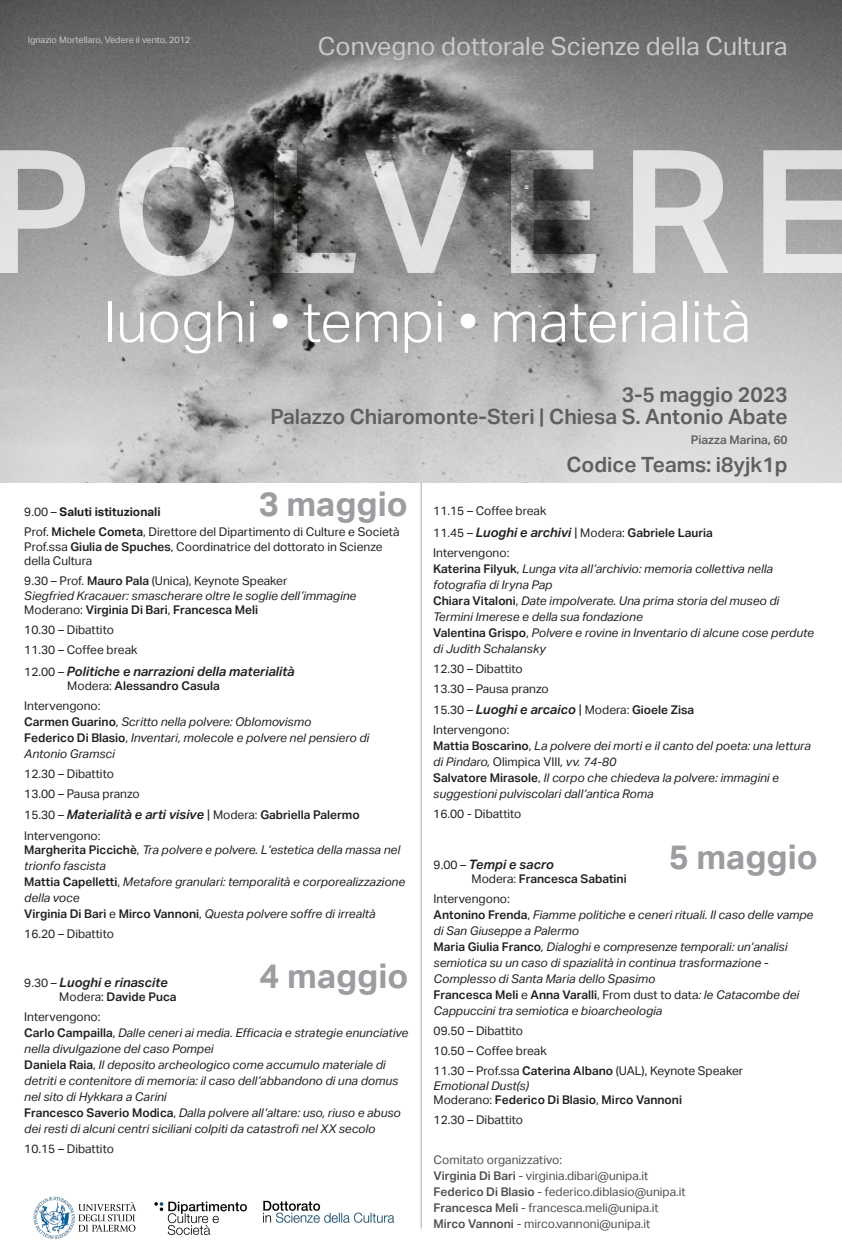
<style>
.page{position:relative;width:842px;height:1248px;background:#fff}
.page>*{position:absolute;margin:0;border:0;box-sizing:border-box;transform-origin:0 0}
.t1{font:300 57px "Aktiv Grotesk";color:#fff}
.t2{font:700 34px "Aktiv Grotesk";color:#9b9da0}
.t3{font:25px "Aktiv Grotesk";color:#c9cacc}
.t4{font:600 21px "Aktiv Grotesk";color:#5f5f62}
.t5{font:italic 600 13px "Aktiv Grotesk";color:#231f20}
.t6{font:italic 12px/16px "Aktiv Grotesk";color:#231f20}
.t7{font:12px/14.4px "Aktiv Grotesk";color:#231f20}
.t8{font:12px/16px "Aktiv Grotesk";color:#4e4f50}
.t9{font:600 12px "Aktiv Grotesk";color:#231f20}
.t10{font:700 12px "Aktiv Grotesk";color:#231f20}
.t11{font:600 12px "Aktiv Grotesk";color:#5f5f62}
.t12{font:9px "Aktiv Grotesk";color:#c9cacc}
.s1{font-weight:400}
.s2{font-weight:600}
.s3{font-style:normal}
.s4{font-weight:600;font-style:normal}
.s5{font-weight:400;font-style:normal;font-size:12px}
.s6{font-weight:400;font-style:normal}
.s7{font-style:normal;font-size:12px}
.s8{font-style:italic}
</style>
<div class="page">
<hr style="left:421px;top:460px;width:1px;height:768px;background:#4e4f50">
<img style="left:0;top:0;width:842px;height:483px">
<img style="left:154px;top:1201px;width:93px;height:34px">
<img style="left:33px;top:1196px;width:104px;height:43px">
<img style="left:263px;top:1200px;width:132px;height:23px">
<img style="left:0;top:143px;width:842px;height:152px">
<p class="t12" style="left:28px;top:35px;width:164px">Ignazio Mortellaro, Vedere il vento, 2012</p>
<p class="t3" style="left:318px;top:31px;width:471px">Convegno dottorale Scienze della Cultura</p>
<p class="t1" style="left:105px;top:289px;width:648px">luoghi • tempi • materialità</p>
<p class="t4" style="left:622px;top:382px;width:167px">3-5 maggio 2023</p>
<p class="t4" style="left:270px;top:404px;width:519px">Palazzo Chiaromonte-Steri | Chiesa S. Antonio Abate</p>
<p class="t11" style="left:691px;top:432px;width:98px">Piazza Marina, 60</p>
<p class="t2" style="left:259px;top:484px;width:150px">3 maggio</p>
<p class="t10" style="left:24px;top:505px;width:138px"><span class="s1">9.00 –</span> Saluti istituzionali</p>
<p class="t7" style="left:24px;top:525px;width:377px">Prof. <span class="s2">Michele Cometa</span>, Direttore del Dipartimento di Culture e Società<br>Prof.ssa <span class="s2">Giulia de Spuches</span>, Coordinatrice del dottorato in Scienze della Cultura</p>
<p class="t6" style="left:24px;top:574px;width:334px;line-height:14.4px"><span class="s3">9.30 – Prof.</span> <span class="s4">Mauro Pala</span> <span class="s3">(Unica), Keynote Speaker<br></span>Siegfried Kracauer: smascherare oltre le soglie dell’immagine<br><span class="s3">Moderano:</span> <span class="s4">Virginia Di Bari</span><span class="s3">,</span> <span class="s4">Francesca Meli</span></p>
<p class="t7" style="left:24px;top:622px;width:91px">10.30 – Dibattito</p>
<p class="t7" style="left:24px;top:643px;width:115px">11.30 – Coffee break</p>
<p class="t5" style="left:24px;top:663px;width:272px"><span class="s5">12.00 –</span> Politiche e narrazioni della materialità</p>
<p class="t9" style="left:67px;top:678px;width:154px"><span class="s1">Modera:</span> Alessandro Casula</p>
<p class="t6" style="left:24px;top:697px;width:346px"><span class="s3">Intervengono:<br></span><span class="s4">Carmen Guarino</span><span class="s3">,</span> Scritto nella polvere: Oblomovismo<br><span class="s4">Federico Di Blasio</span><span class="s3">,</span> Inventari, molecole e polvere nel pensiero di Antonio Gramsci</p>
<p class="t7" style="left:24px;top:766px;width:91px">12.30 – Dibattito</p>
<p class="t7" style="left:24px;top:786px;width:117px">13.00 – Pausa pranzo</p>
<p class="t5" style="left:24px;top:807px;width:337px"><span class="s5">15.30 –</span> Materialità e arti visive <span class="s6">|</span> <span class="s5">Modera:</span> <span class="s7">Gabriella Palermo</span></p>
<p class="t6" style="left:24px;top:828px;width:377px;line-height:14.4px"><span class="s3">Intervengono:<br></span><span class="s4">Margherita Piccichè</span><span class="s3">,</span> Tra polvere e polvere. L’estetica della massa nel</p>
<p class="t6" style="left:24px;top:857px;width:382px">trionfo fascista<br><span class="s4">Mattia Capelletti</span><span class="s3">,</span> Metafore granulari: temporalità e corporealizzazione della voce<br><span class="s4">Virginia Di Bari</span> <span class="s3">e</span> <span class="s4">Mirco Vannoni</span><span class="s3">,</span> Questa polvere soffre di irrealtà</p>
<p class="t7" style="left:24px;top:926px;width:91px">16.20 – Dibattito</p>
<p class="t2" style="left:260px;top:956px;width:150px">4 maggio</p>
<p class="t5" style="left:24px;top:974px;width:145px"><span class="s5">9.30 –</span> Luoghi e rinascite</p>
<p class="t9" style="left:59px;top:989px;width:119px"><span class="s1">Modera:</span> Davide Puca</p>
<p class="t6" style="left:24px;top:1008px;width:386px"><span class="s3">Intervengono:<br></span><span class="s4">Carlo Campailla</span><span class="s3">,</span> Dalle ceneri ai media. Efficacia e strategie enunciative nella divulgazione del caso Pompei<br><span class="s4">Daniela Raia</span><span class="s3">,</span> Il deposito archeologico come accumulo materiale di detriti e contenitore di memoria: il caso dell’abbandono di una domus nel sito di Hykkara a Carini<br><span class="s4">Francesco Saverio Modica</span><span class="s3">,</span> Dalla polvere all’altare: uso, riuso e abuso dei resti di alcuni centri siciliani colpiti da catastrofi nel XX secolo</p>
<p class="t7" style="left:24px;top:1141px;width:91px">10.15 – Dibattito</p>
<p class="t4" style="left:566px;top:452px;width:223px">Codice Teams: i8yjk1p</p>
<p class="t7" style="left:433px;top:504px;width:115px">11.15 – Coffee break</p>
<p class="t5" style="left:433px;top:524px;width:281px"><span class="s5">11.45 –</span> Luoghi e archivi <span class="s6">|</span> <span class="s5">Modera:</span> <span class="s7">Gabriele Lauria</span></p>
<p class="t6" style="left:433px;top:544px;width:382px"><span class="s3">Intervengono:<br></span><span class="s4">Katerina Filyuk</span><span class="s3">,</span> Lunga vita all’archivio: memoria collettiva nella fotografia di Iryna Pap<br><span class="s4">Chiara Vitaloni</span><span class="s3">,</span> Date impolverate. Una prima storia del museo di Termini Imerese e della sua fondazione<br><span class="s4">Valentina Grispo</span><span class="s3">,</span> Polvere e rovine in Inventario di alcune cose perdute di Judith Schalansky</p>
<p class="t7" style="left:433px;top:661px;width:91px">12.30 – Dibattito</p>
<p class="t7" style="left:433px;top:681px;width:117px">13.30 – Pausa pranzo</p>
<p class="t5" style="left:433px;top:702px;width:262px"><span class="s5">15.30 –</span> Luoghi e arcaico <span class="s6">|</span> <span class="s5">Modera:</span> <span class="s7">Gioele Zisa</span></p>
<p class="t6" style="left:433px;top:722px;width:379px"><span class="s3">Intervengono:<br></span><span class="s4">Mattia Boscarino</span><span class="s3">,</span> La polvere dei morti e il canto del poeta: una lettura di Pindaro, <span class="s3">Olimpica VIII</span>, vv. 74-80<br><span class="s4">Salvatore Mirasole</span><span class="s3">,</span> Il corpo che chiedeva la polvere: immagini e suggestioni pulviscolari dall’antica Roma</p>
<p class="t7" style="left:433px;top:807px;width:90px">16.00 - Dibattito</p>
<p class="t2" style="left:669px;top:836px;width:150px">5 maggio</p>
<p class="t5" style="left:434px;top:856px;width:122px"><span class="s5">9.00 –</span> Tempi e sacro</p>
<p class="t9" style="left:472px;top:871px;width:157px"><span class="s1">Modera:</span> Francesca Sabatini</p>
<p class="t6" style="left:434px;top:890px;width:381px"><span class="s3">Intervengono:<br></span><span class="s4">Antonino Frenda</span><span class="s3">,</span> Fiamme politiche e ceneri rituali. Il caso delle vampe di San Giuseppe a Palermo<br><span class="s4">Maria Giulia Franco</span>, Dialoghi e compresenze temporali: un’analisi semiotica su un caso di spazialità in continua trasformazione - Complesso di Santa Maria dello Spasimo<br><span class="s4">Francesca Meli</span> <span class="s3">e</span> <span class="s4">Anna Varalli</span><span class="s3">, From dust to data</span>: le Catacombe dei Cappuccini tra semiotica e bioarcheologia</p>
<p class="t7" style="left:434px;top:1023px;width:91px">09.50 – Dibattito</p>
<p class="t7" style="left:434px;top:1043px;width:115px">10.50 – Coffee break</p>
<p class="t7" style="left:434px;top:1063px;width:311px">11.30 – Prof.ssa <span class="s2">Caterina Albano</span> (UAL), Keynote Speaker<br><span class="s8">Emotional Dust(s)<br></span>Moderano: <span class="s2">Federico Di Blasio</span>, <span class="s2">Mirco Vannoni</span></p>
<p class="t7" style="left:434px;top:1112px;width:91px">12.30 – Dibattito</p>
<p class="t8" style="left:434px;top:1152px;width:254px">Comitato organizzativo:<br><span class="s2">Virginia Di Bari</span> - virginia.dibari@unipa.it<br><span class="s2">Federico Di Blasio</span> - federico.diblasio@unipa.it</p>
<p class="t8" style="left:434px;top:1200px;width:227px"><span class="s2">Francesca Meli</span> - francesca.meli@unipa.it</p>
<p class="t8" style="left:434px;top:1216px;width:218px"><span class="s2">Mirco Vannoni</span> - mirco.vannoni@unipa.it</p>
</div>
